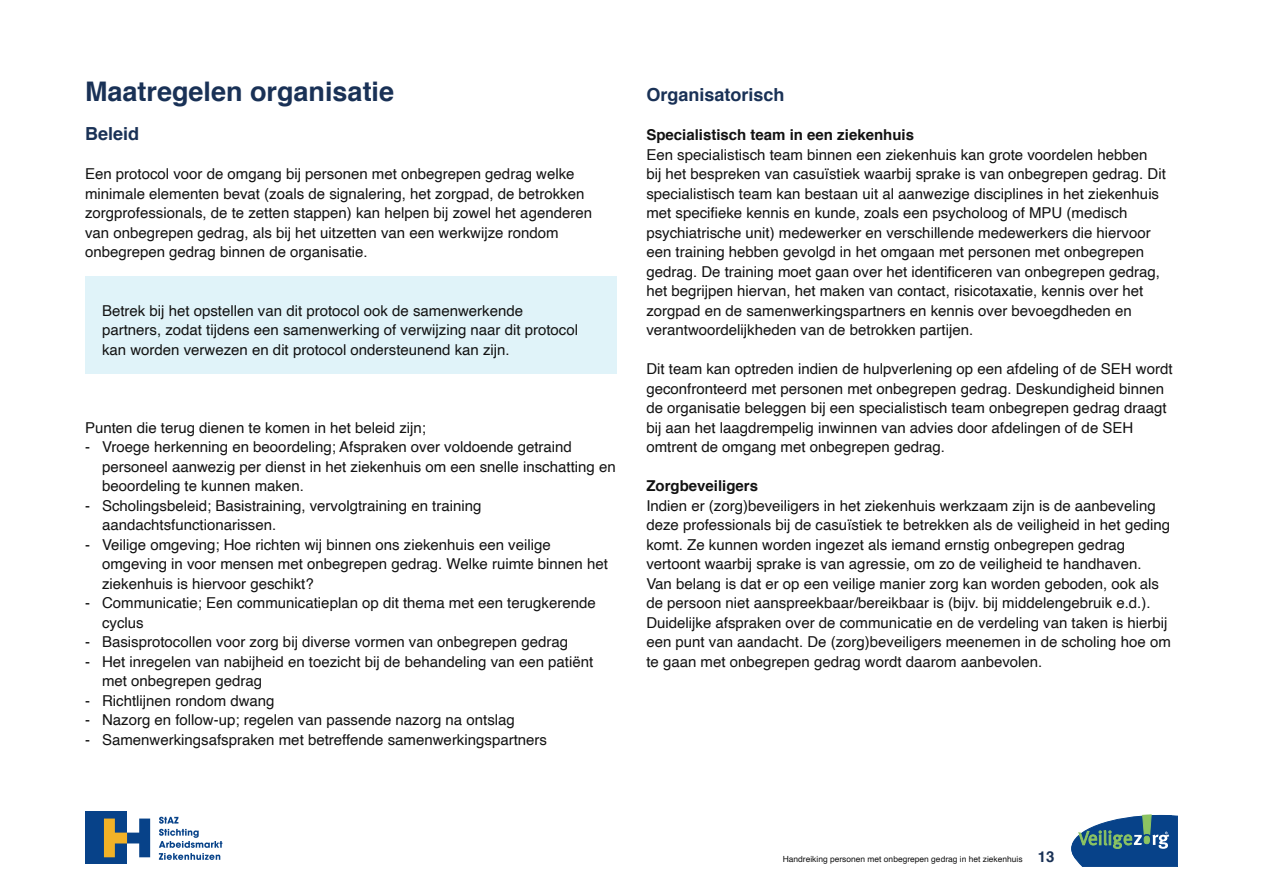
<style>
.page{position:relative;width:1263px;height:893px;background:#fff}
.page>*{position:absolute;margin:0;border:0;box-sizing:border-box;transform-origin:0 0}
.t1{font:700 27px "Helvetica";color:#193156}
.t2{font:700 18px "Helvetica";color:#193156}
.t3{font:15px/19.5px "Helvetica";color:#121212}
.t4{font:700 15px "Helvetica";color:#121212}
.t5{font:8.4px "Helvetica";color:#121212}
.s1{font-weight:700;font-size:15px;color:#193156}
</style>
<div class="page">
<svg style="left:1072px;top:815px;width:106px;height:52px;background:#3b6d96"></svg>
<svg style="left:159px;top:817px;width:63px;height:43px"></svg>
<div style="left:86px;top:811px;width:41px;height:53px;background:#074289"></div>
<svg style="left:104px;top:818px;width:46px;height:39px"></svg>
<div style="left:85px;top:277px;width:532px;height:97px;background:#e0f3f9"></div>
<h1 class="t1" style="left:85px;top:73px;width:311px">Maatregelen organisatie</h1>
<p class="t2" style="left:85px;top:121px;width:56px">Beleid</p>
<p class="t3" style="left:85px;top:164px;width:508px">Een protocol voor de omgang bij personen met onbegrepen gedrag welke minimale elementen bevat (zoals de signalering, het zorgpad, de betrokken zorgprofessionals, de te zetten stappen) kan helpen bij zowel het agenderen van onbegrepen gedrag, als bij het uitzetten van een werkwijze rondom onbegrepen gedrag binnen de organisatie.</p>
<p class="t3" style="left:102px;top:301px;width:478px">Betrek bij het opstellen van dit protocol ook de samenwerkende partners, zodat tijdens een samenwerking of verwijzing naar dit protocol kan worden verwezen en dit protocol ondersteunend kan zijn.</p>
<p class="t3" style="left:85px;top:418px;width:343px">Punten die terug dienen te komen in het beleid zijn;</p>
<p class="t3" style="left:102px;top:437px;width:515px;text-indent:-17px">- Vroege herkenning en beoordeling; Afspraken over voldoende getraind personeel aanwezig per dienst in het ziekenhuis om een snelle inschatting en beoordeling te kunnen maken.</p>
<p class="t3" style="left:102px;top:496px;width:381px;text-indent:-17px">- Scholingsbeleid; Basistraining, vervolgtraining en training aandachtsfunctionarissen.</p>
<p class="t3" style="left:102px;top:535px;width:507px;text-indent:-17px">- Veilige omgeving; Hoe richten wij binnen ons ziekenhuis een veilige omgeving in voor mensen met onbegrepen gedrag. Welke ruimte binnen het ziekenhuis is hiervoor geschikt?</p>
<p class="t3" style="left:102px;top:593px;width:495px;text-indent:-17px">- Communicatie; Een communicatieplan op dit thema met een terugkerende cyclus</p>
<p class="t3" style="left:85px;top:632px;width:485px">- Basisprotocollen voor zorg bij diverse vormen van onbegrepen gedrag</p>
<p class="t3" style="left:102px;top:652px;width:493px;text-indent:-17px">- Het inregelen van nabijheid en toezicht bij de behandeling van een patiënt met onbegrepen gedrag</p>
<p class="t3" style="left:85px;top:691px;width:191px">- Richtlijnen rondom dwang</p>
<p class="t3" style="left:85px;top:710px;width:431px">- Nazorg en follow-up; regelen van passende nazorg na ontslag</p>
<p class="t3" style="left:85px;top:730px;width:463px">- Samenwerkingsafspraken met betreffende samenwerkingspartners</p>
<p class="t2" style="left:646px;top:82px;width:140px">Organisatorisch</p>
<p class="t4" style="left:646px;top:125px;width:269px">Specialistisch team in een ziekenhuis</p>
<p class="t3" style="left:646px;top:145px;width:521px">Een specialistisch team binnen een ziekenhuis kan grote voordelen hebben bij het bespreken van casuïstiek waarbij sprake is van onbegrepen gedrag. Dit specialistisch team kan bestaan uit al aanwezige disciplines in het ziekenhuis met specifieke kennis en kunde, zoals een psycholoog of MPU (medisch psychiatrische unit) medewerker en verschillende medewerkers die hiervoor een training hebben gevolgd in het omgaan met personen met onbegrepen gedrag. De training moet gaan over het identificeren van onbegrepen gedrag, het begrijpen hiervan, het maken van contact, risicotaxatie, kennis over het zorgpad en de samenwerkingspartners en kennis over bevoegdheden en verantwoordelijkheden van de betrokken partijen.</p>
<p class="t3" style="left:646px;top:359px;width:528px">Dit team kan optreden indien de hulpverlening op een afdeling of de SEH wordt geconfronteerd met personen met onbegrepen gedrag. Deskundigheid binnen de organisatie beleggen bij een specialistisch team onbegrepen gedrag draagt bij aan het laagdrempelig inwinnen van advies door afdelingen of de SEH omtrent de omgang met onbegrepen gedrag.</p>
<p class="t4" style="left:646px;top:476px;width:113px">Zorgbeveiligers</p>
<p class="t3" style="left:646px;top:496px;width:526px">Indien er (zorg)beveiligers in het ziekenhuis werkzaam zijn is de aanbeveling deze professionals bij de casuïstiek te betrekken als de veiligheid in het geding komt. Ze kunnen worden ingezet als iemand ernstig onbegrepen gedrag vertoont waarbij sprake is van agressie, om zo de veiligheid te handhaven.<br>Van belang is dat er op een veilige manier zorg kan worden geboden, ook als de persoon niet aanspreekbaar/bereikbaar is (bijv. bij middelengebruik e.d.).<br>Duidelijke afspraken over de communicatie en de verdeling van taken is hierbij een punt van aandacht. De (zorg)beveiligers meenemen in de scholing hoe om te gaan met onbegrepen gedrag wordt daarom aanbevolen.</p>
<p class="t5" style="left:783px;top:852px;width:273px">Handreiking personen met onbegrepen gedrag in het ziekenhuis <span class="s1">13</span></p>
</div>
